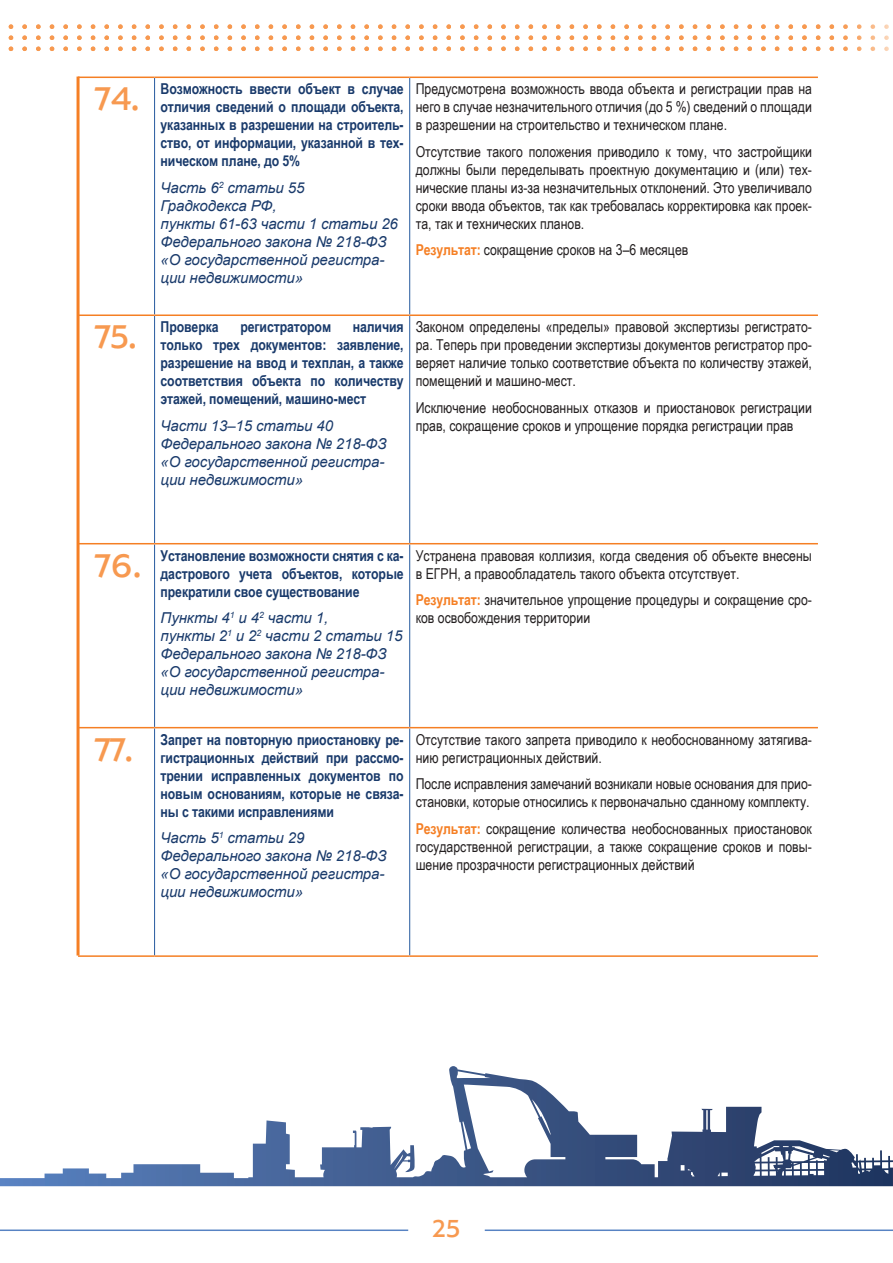
<style>
.page{position:relative;width:893px;height:1263px;background:#fff}
.page>*{position:absolute;margin:0;border:0;box-sizing:border-box;transform-origin:0 0}
.t1{font:36px "ALS Sector";color:#f79950}
.t2{font:27px "ALS Sector";color:#f79950}
.t3{font:15px/18px "Arial Narrow";color:#231f20}
.t4{font:700 15px/18px "Arial Narrow";letter-spacing:-.005em;color:#193a6b;text-align:justify}
.t5{font:italic 15px/18px "Arial";letter-spacing:-.005em;color:#193a6b}
.s1{font-weight:700;color:#f57f24}
</style>
<div class="page">
<hr style="left:77px;top:77px;width:3px;height:878px;background:#f57f24">
<hr style="left:78px;top:77px;width:77px;height:1px;background:#f57f24">
<hr style="left:155px;top:77px;width:255px;height:1px;background:#f57f24">
<hr style="left:410px;top:77px;width:408px;height:1px;background:#f57f24">
<hr style="left:154px;top:78px;width:1px;height:236px;background:#255a9e">
<hr style="left:409px;top:78px;width:1px;height:236px;background:#255a9e">
<hr style="left:154px;top:316px;width:1px;height:227px;background:#255a9e">
<hr style="left:409px;top:316px;width:1px;height:227px;background:#255a9e">
<hr style="left:154px;top:544px;width:1px;height:183px;background:#255a9e">
<hr style="left:409px;top:544px;width:1px;height:183px;background:#255a9e">
<hr style="left:154px;top:728px;width:1px;height:227px;background:#255a9e">
<hr style="left:409px;top:728px;width:1px;height:227px;background:#255a9e">
<hr style="left:78px;top:314px;width:77px;height:2px;background:#f57f24">
<hr style="left:155px;top:314px;width:255px;height:2px;background:#f57f24">
<hr style="left:410px;top:314px;width:408px;height:2px;background:#f57f24">
<hr style="left:78px;top:543px;width:77px;height:1px;background:#f57f24">
<hr style="left:155px;top:543px;width:255px;height:1px;background:#f57f24">
<hr style="left:410px;top:543px;width:408px;height:1px;background:#f57f24">
<hr style="left:78px;top:727px;width:77px;height:1px;background:#f57f24">
<hr style="left:155px;top:727px;width:255px;height:1px;background:#f57f24">
<hr style="left:410px;top:727px;width:408px;height:1px;background:#f57f24">
<hr style="left:78px;top:955px;width:77px;height:2px;background:#f57f24">
<hr style="left:155px;top:955px;width:255px;height:2px;background:#f57f24">
<hr style="left:410px;top:955px;width:408px;height:2px;background:#f57f24">
<svg style="left:0;top:1066px;width:893px;height:120px"></svg>
<hr style="left:0;top:1229px;width:408px;height:2px;background:#5783c3">
<hr style="left:485px;top:1229px;width:408px;height:2px;background:#5783c3">
<svg style="left:8px;top:24px;width:881px;height:5px"></svg>
<svg style="left:8px;top:35px;width:881px;height:5px"></svg>
<svg style="left:8px;top:47px;width:881px;height:4px"></svg>
<h1 class="t1" style="left:95px;top:80px;width:45px">74.</h1>
<p class="t4" style="left:161px;top:79px;width:245px">Возможность ввести объект в случае отличия сведений о площади объекта, указанных в разрешении на строитель&shy;ство, от информации, указанной в тех&shy;ническом плане, до 5%</p>
<p class="t5" style="left:161px;top:179px;width:239px">Часть 6<sup>2</sup> статьи 55<br>Градкодекса РФ,<br>пункты 61-63 части 1 статьи 26<br>Федерального закона № 218-ФЗ «О государственной регистра&shy;ции недвижимости»</p>
<p class="t3" style="left:416px;top:79px;width:398px;text-align:justify">Предусмотрена возможность ввода объекта и регистрации прав на него в случае незначительного отличия (до 5 %) сведений о площади в разрешении на строительство и техническом плане.</p>
<p class="t3" style="left:416px;top:142px;width:398px;text-align:justify">Отсутствие такого положения приводило к тому, что застройщики должны были переделывать проектную документацию и (или) тех&shy;нические планы из-за незначительных отклонений. Это увеличивало сроки ввода объектов, так как требовалась корректировка как проек&shy;та, так и технических планов.</p>
<p class="t3" style="left:416px;top:240px;width:274px"><span class="s1">Результат:</span> сокращение сроков на 3–6 месяцев</p>
<h1 class="t1" style="left:95px;top:318px;width:43px">75.</h1>
<p class="t4" style="left:161px;top:317px;width:60px">Проверка</p>
<p class="t4" style="left:240px;top:317px;width:92px">регистратором</p>
<p class="t4" style="left:161px;top:317px;width:245px;text-indent:192px">наличия только трех документов: заявление, разрешение на ввод и техплан, а также соответствия объекта по количеству этажей, помещений, машино-мест</p>
<p class="t5" style="left:161px;top:417px;width:227px">Части 13–15 статьи 40<br>Федерального закона № 218-ФЗ «О государственной регистра&shy;ции недвижимости»</p>
<p class="t3" style="left:416px;top:317px;width:398px;text-align:justify">Законом определены «пределы» правовой экспертизы регистрато&shy;ра. Теперь при проведении экспертизы документов регистратор про&shy;веряет наличие только соответствие объекта по количеству этажей, помещений и машино-мест.</p>
<p class="t3" style="left:416px;top:398px;width:398px">Исключение необоснованных отказов и приостановок регистрации прав, сокращение сроков и упрощение порядка регистрации прав</p>
<h1 class="t1" style="left:95px;top:547px;width:47px">76.</h1>
<p class="t4" style="left:161px;top:546px;width:245px">Установление возможности снятия с ка&shy;дастрового учета объектов, которые прекратили свое существование</p>
<p class="t5" style="left:161px;top:609px;width:243px">Пункты 4<sup>1</sup> и 4<sup>2</sup> части 1,<br>пункты 2<sup>1</sup> и 2<sup>2</sup> части 2 статьи 15<br>Федерального закона № 218-ФЗ «О государственной регистра&shy;ции недвижимости»</p>
<p class="t3" style="left:416px;top:546px;width:398px">Устранена правовая коллизия, когда сведения об объекте внесены в ЕГРН, а правообладатель такого объекта отсутствует.</p>
<p class="t3" style="left:416px;top:590px;width:398px"><span class="s1">Результат:</span> значительное упрощение процедуры и сокращение сро&shy;ков освобождения территории</p>
<h1 class="t1" style="left:95px;top:730px;width:39px">77.</h1>
<p class="t4" style="left:161px;top:729px;width:245px">Запрет на повторную приостановку ре&shy;гистрационных действий при рассмо&shy;трении исправленных документов по новым основаниям, которые не связа&shy;ны с такими исправлениями</p>
<p class="t5" style="left:161px;top:829px;width:227px">Часть 5<sup>1</sup> статьи 29<br>Федерального закона № 218-ФЗ «О государственной регистра&shy;ции недвижимости»</p>
<p class="t3" style="left:416px;top:730px;width:398px">Отсутствие такого запрета приводило к необоснованному затягива&shy;нию регистрационных действий.</p>
<p class="t3" style="left:416px;top:774px;width:398px">После исправления замечаний возникали новые основания для прио&shy;становки, которые относились к первоначально сданному комплекту.</p>
<p class="t3" style="left:416px;top:819px;width:398px;text-align:justify"><span class="s1">Результат:</span> сокращение количества необоснованных приостановок государственной регистрации, а также сокращение сроков и повы&shy;шение прозрачности регистрационных действий</p>
<h2 class="t2" style="left:433px;top:1215px;width:29px">25</h2>
</div>
